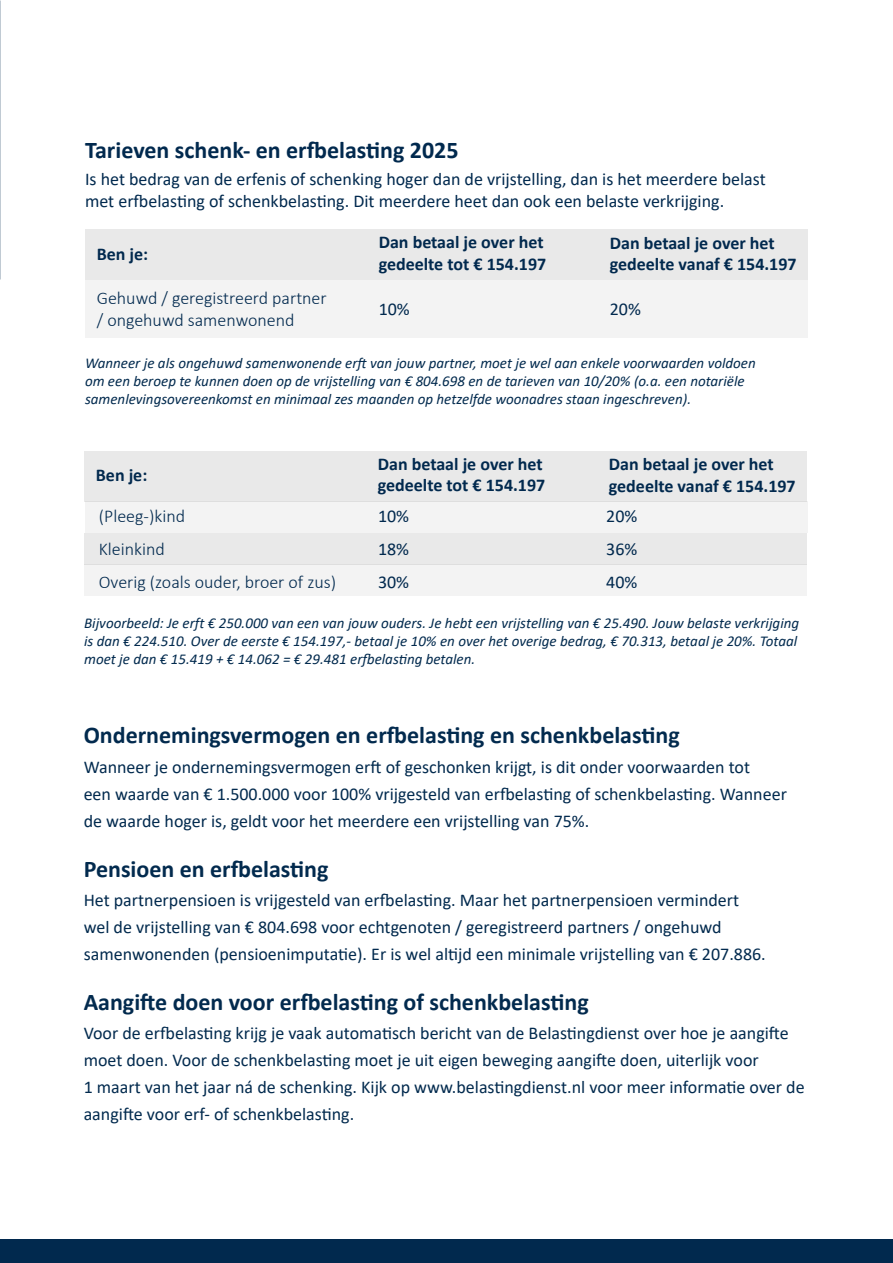
<style>
.page{position:relative;width:893px;height:1263px;background:#fff}
.page>*{position:absolute;margin:0;border:0;box-sizing:border-box;transform-origin:0 0}
.t1{font:700 24px "Calibri";color:#022a4e}
.t2{font:700 24px "Calibri";color:#01294e}
.t3{font:18px/27px "Calibri";color:#022a4e}
.t4{font:18px/22.5px "Calibri";color:#01294e}
.t5{font:700 18px/21.6px "Calibri";color:#01294e}
.t6{font:300 18px/33px "Calibri";color:#01294e}
.t7{font:italic 15px/18px "Calibri";color:#022a4e}
</style>
<div class="page">
<div style="left:84px;top:533px;width:723px;height:31px;background:#e9e9e9"></div>
<div style="left:84px;top:564px;width:723px;height:32px;background:#f3f3f3"></div>
<div style="left:85px;top:501px;width:722px;height:32px;background:#f3f3f3"></div>
<div style="left:84px;top:451px;width:723px;height:50px;background:#e9e9e9"></div>
<div style="left:85px;top:229px;width:723px;height:51px;background:#e9e9e9"></div>
<div style="left:85px;top:280px;width:723px;height:57px;background:#f3f3f3"></div>
<div style="left:0;top:1240px;width:893px;height:23px;background:#01294e"></div>
<h1 class="t2" style="left:85px;top:133px;width:375px">Tarieven schenk- en erfbelasting 2025</h1>
<p class="t4" style="left:85px;top:167px;width:682px">Is het bedrag van de erfenis of schenking hoger dan de vrijstelling, dan is het meerdere belast met erfbelasting of schenkbelasting. Dit meerdere heet dan ook een belaste verkrijging.</p>
<p class="t5" style="left:97px;top:243px;width:53px">Ben je:</p>
<p class="t6" style="left:97px;top:287px;width:231px;line-height:21.6px">Gehuwd / geregistreerd partner / ongehuwd samenwonend</p>
<p class="t5" style="left:379px;top:231px;width:169px">Dan betaal je over het gedeelte tot € 154.197</p>
<p class="t5" style="left:610px;top:232px;width:188px">Dan betaal je over het gedeelte vanaf € 154.197</p>
<p class="t4" style="left:379px;top:297px;width:33px">10%</p>
<p class="t4" style="left:610px;top:297px;width:33px">20%</p>
<p class="t7" style="left:85px;top:353px;width:672px">Wanneer je als ongehuwd samenwonende erft van jouw partner, moet je wel aan enkele voorwaarden voldoen om een beroep te kunnen doen op de vrijstelling van € 804.698 en de tarieven van 10/20% (o.a. een notariële samenlevingsovereenkomst en minimaal zes maanden op hetzelfde woonadres staan ingeschreven).</p>
<p class="t5" style="left:96px;top:464px;width:53px">Ben je:</p>
<p class="t5" style="left:378px;top:453px;width:169px">Dan betaal je over het gedeelte tot € 154.197</p>
<p class="t5" style="left:609px;top:453px;width:188px">Dan betaal je over het gedeelte vanaf € 154.197</p>
<p class="t6" style="left:99px;top:499px;width:239px">(Pleeg-)kind<br>Kleinkind<br>Overig (zoals ouder, broer of zus)</p>
<p class="t4" style="left:378px;top:504px;width:33px">10%</p>
<p class="t4" style="left:606px;top:504px;width:33px">20%</p>
<p class="t4" style="left:378px;top:537px;width:33px">18%</p>
<p class="t4" style="left:606px;top:537px;width:33px">36%</p>
<p class="t4" style="left:378px;top:570px;width:33px">30%</p>
<p class="t4" style="left:606px;top:570px;width:33px">40%</p>
<p class="t7" style="left:84px;top:614px;width:717px">Bijvoorbeeld: Je erft € 250.000 van een van jouw ouders. Je hebt een vrijstelling van € 25.490. Jouw belaste verkrijging is dan € 224.510. Over de eerste € 154.197,- betaal je 10% en over het overige bedrag, € 70.313, betaal je 20%. Totaal moet je dan € 15.419 + € 14.062 = € 29.481 erfbelasting betalen.</p>
<h1 class="t1" style="left:84px;top:718px;width:598px">Ondernemingsvermogen en erfbelasting en schenkbelasting</h1>
<p class="t3" style="left:84px;top:753px;width:705px">Wanneer je ondernemingsvermogen erft of geschonken krijgt, is dit onder voorwaarden tot<br>een waarde van € 1.500.000 voor 100% vrijgesteld van erfbelasting of schenkbelasting. Wanneer de waarde hoger is, geldt voor het meerdere een vrijstelling van 75%.</p>
<h1 class="t1" style="left:84px;top:851px;width:246px">Pensioen en erfbelasting</h1>
<p class="t3" style="left:84px;top:886px;width:684px">Het partnerpensioen is vrijgesteld van erfbelasting. Maar het partnerpensioen vermindert wel de vrijstelling van € 804.698 voor echtgenoten / geregistreerd partners / ongehuwd samenwonenden (pensioenimputatie). Er is wel altijd een minimale vrijstelling van € 207.886.</p>
<h1 class="t1" style="left:84px;top:985px;width:506px">Aangifte doen voor erfbelasting of schenkbelasting</h1>
<p class="t3" style="left:84px;top:1019px;width:722px">Voor de erfbelasting krijg je vaak automatisch bericht van de Belastingdienst over hoe je aangifte moet doen. Voor de schenkbelasting moet je uit eigen beweging aangifte doen, uiterlijk voor<br>1 maart van het jaar ná de schenking. Kijk op www.belastingdienst.nl voor meer informatie over de aangifte voor erf- of schenkbelasting.</p>
</div>
